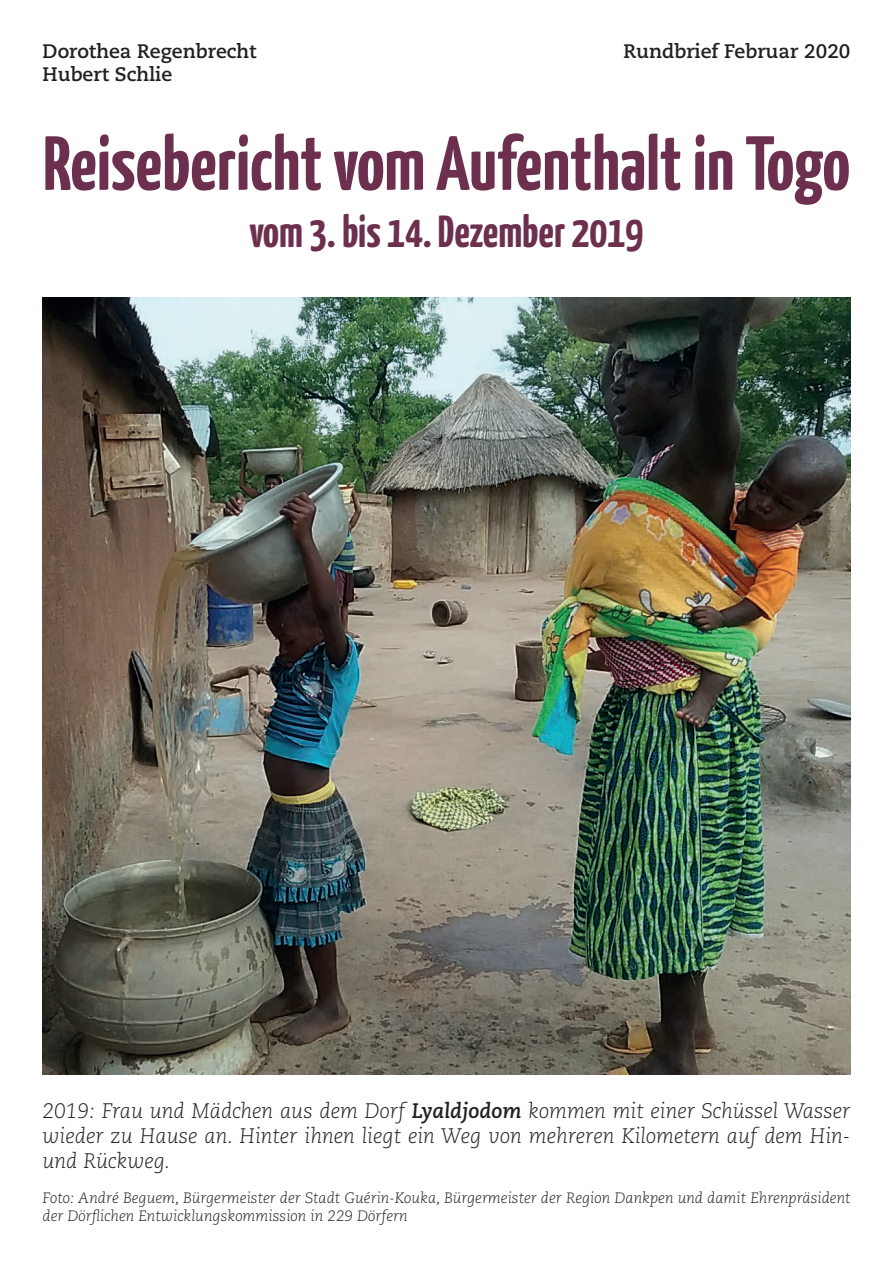
<style>
.page{position:relative;width:893px;height:1263px;background:#fff}
.page>*{position:absolute;margin:0;border:0;box-sizing:border-box;transform-origin:0 0}
.t1{font:700 76.5px "Yanone Kaffeesatz";color:#6c2f4e}
.t2{font:700 45px "Yanone Kaffeesatz";color:#6c2f4e}
.t3{font:italic 300 21px/25.2px "Caecilia";color:#231f20;text-align:justify}
.t4{font:700 19.5px "Caecilia";color:#231f20}
.t5{font:italic 300 15px/18px "Caecilia";color:#231f20}
.s1{font-weight:700}
</style>
<div class="page">
<img style="left:43px;top:298px;width:807px;height:777px">
<h3 class="t4" style="left:43px;top:39px;width:215px">Dorothea Regenbrecht</h3>
<h3 class="t4" style="left:623px;top:39px;width:228px">Rundbrief Februar 2020</h3>
<h3 class="t4" style="left:43px;top:63px;width:131px">Hubert Schlie</h3>
<h1 class="t1" style="left:43px;top:117px;width:808px">Reisebericht vom Aufenthalt in Togo</h1>
<h2 class="t2" style="left:249px;top:204px;width:396px">vom 3. bis 14. Dezember 2019</h2>
<h3 class="t3" style="left:43px;top:1098px;width:809px">2019: Frau und Mädchen aus dem Dorf <span class="s1">Lyaldjodom</span> kommen mit einer Schüssel Wasser wieder zu Hause an. Hinter ihnen liegt ein Weg von mehreren Kilometern auf dem Hin&shy;und Rückweg.</h3>
<p class="t5" style="left:43px;top:1189px;width:809px">Foto: André Beguem, Bürgermeister der Stadt Guérin-Kouka, Bürgermeister der Region Dankpen und damit Ehrenpräsident der Dörflichen Entwicklungskommission in 229 Dörfern</p>
</div>
